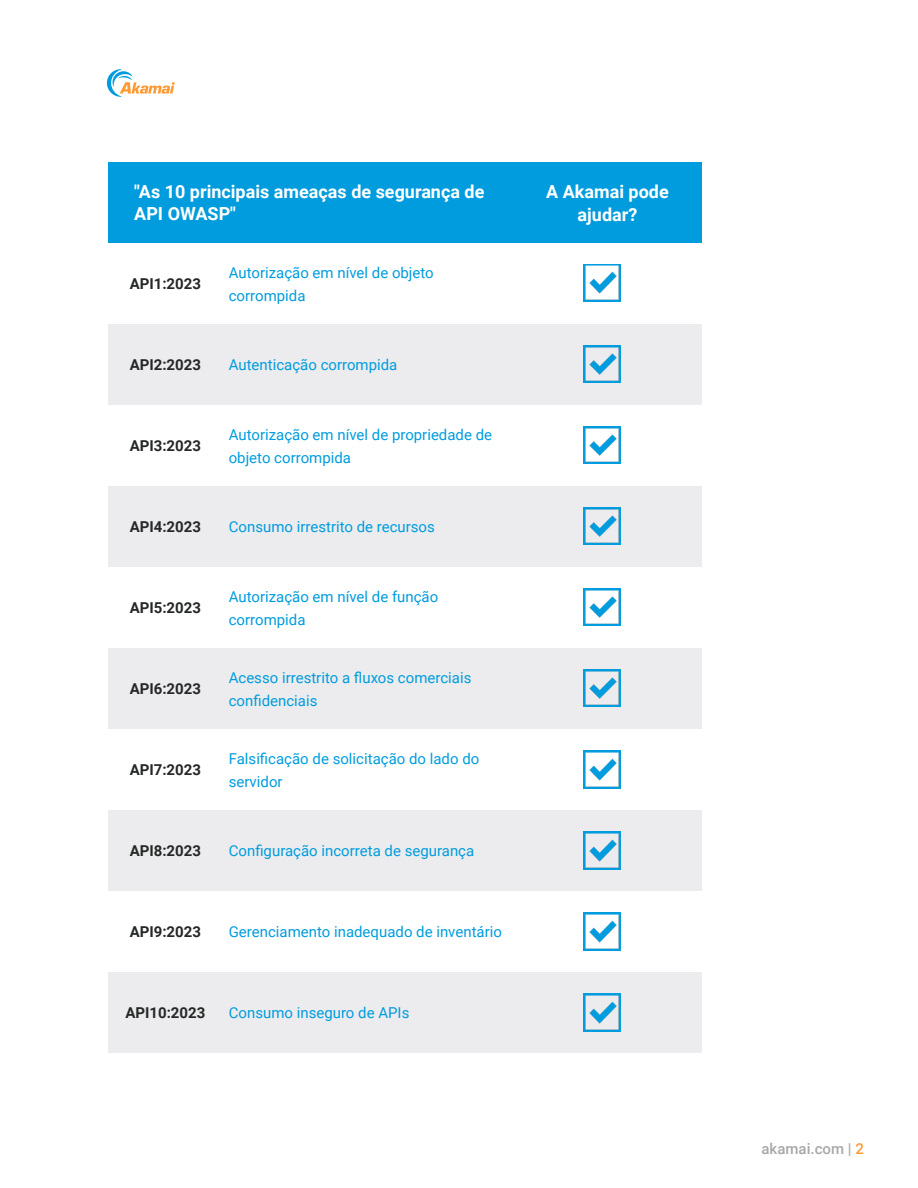
<style>
.page{position:relative;width:918px;height:1188px;background:#fff}
.page>*{position:absolute;margin:0;border:0;box-sizing:border-box;transform-origin:0 0}
.Body{font:700 18px/21.6px "Roboto";color:#fff}
.Body-2{font:15px/23.2px "Roboto";color:#009cde}
.Body-3{font:700 15px "Roboto";color:#252826}
.t1{font:500 15px "Roboto";color:#a8a8aa}
.s1{color:#f93}
</style>
<div class="page">
<svg style="left:107px;top:69px;width:68px;height:28px"></svg>
<div style="left:108px;top:162px;width:594px;height:81px;background:#009cde"></div>
<svg style="left:108px;top:324px;width:594px;height:729px;fill:#ececee"></svg>
<img style="left:583px;top:264px;width:38px;height:38px">
<img style="left:583px;top:588px;width:38px;height:38px">
<img style="left:583px;top:426px;width:38px;height:38px">
<img style="left:583px;top:750px;width:38px;height:38px">
<img style="left:583px;top:913px;width:38px;height:37px">
<img style="left:583px;top:345px;width:38px;height:38px">
<img style="left:583px;top:669px;width:38px;height:38px">
<img style="left:583px;top:507px;width:38px;height:38px">
<img style="left:583px;top:831px;width:38px;height:38px">
<img style="left:583px;top:994px;width:38px;height:37px">
<p class="Body" style="left:134px;top:181px;width:352px">"As 10 principais ameaças de segurança de<br>API OWASP"</p>
<p class="Body" style="left:546px;top:179px;width:124px;line-height:23.2px;text-align:center">A Akamai pode ajudar?</p>
<p class="Body-3" style="left:130px;top:273px;width:73px">API1:2023</p>
<p class="Body-2" style="left:229px;top:260px;width:207px">Autorização em nível de objeto corrompida</p>
<p class="Body-3" style="left:130px;top:354px;width:73px">API2:2023</p>
<p class="Body-2" style="left:229px;top:353px;width:170px">Autenticação corrompida</p>
<p class="Body-3" style="left:130px;top:435px;width:73px">API3:2023</p>
<p class="Body-2" style="left:229px;top:422px;width:265px">Autorização em nível de propriedade de objeto corrompida</p>
<p class="Body-3" style="left:130px;top:516px;width:73px">API4:2023</p>
<p class="Body-2" style="left:229px;top:515px;width:208px">Consumo irrestrito de recursos</p>
<p class="Body-3" style="left:130px;top:597px;width:73px">API5:2023</p>
<p class="Body-3" style="left:130px;top:678px;width:73px">API6:2023</p>
<p class="Body-3" style="left:130px;top:759px;width:73px">API7:2023</p>
<p class="Body-2" style="left:229px;top:584px;width:211px">Autorização em nível de função corrompida</p>
<p class="Body-2" style="left:229px;top:665px;width:244px">Acesso irrestrito a fluxos comerciais confidenciais</p>
<p class="Body-2" style="left:229px;top:746px;width:252px">Falsificação de solicitação do lado do servidor</p>
<p class="Body-3" style="left:130px;top:840px;width:73px">API8:2023</p>
<p class="Body-2" style="left:229px;top:839px;width:247px">Configuração incorreta de segurança</p>
<p class="Body-3" style="left:130px;top:921px;width:73px">API9:2023</p>
<p class="Body-2" style="left:229px;top:920px;width:275px">Gerenciamento inadequado de inventário</p>
<p class="Body-3" style="left:125px;top:1002px;width:82px">API10:2023</p>
<p class="Body-2" style="left:229px;top:1001px;width:182px">Consumo inseguro de APIs</p>
<p class="t1" style="left:762px;top:1139px;width:104px">akamai.com | <span class="s1">2</span></p>
</div>
